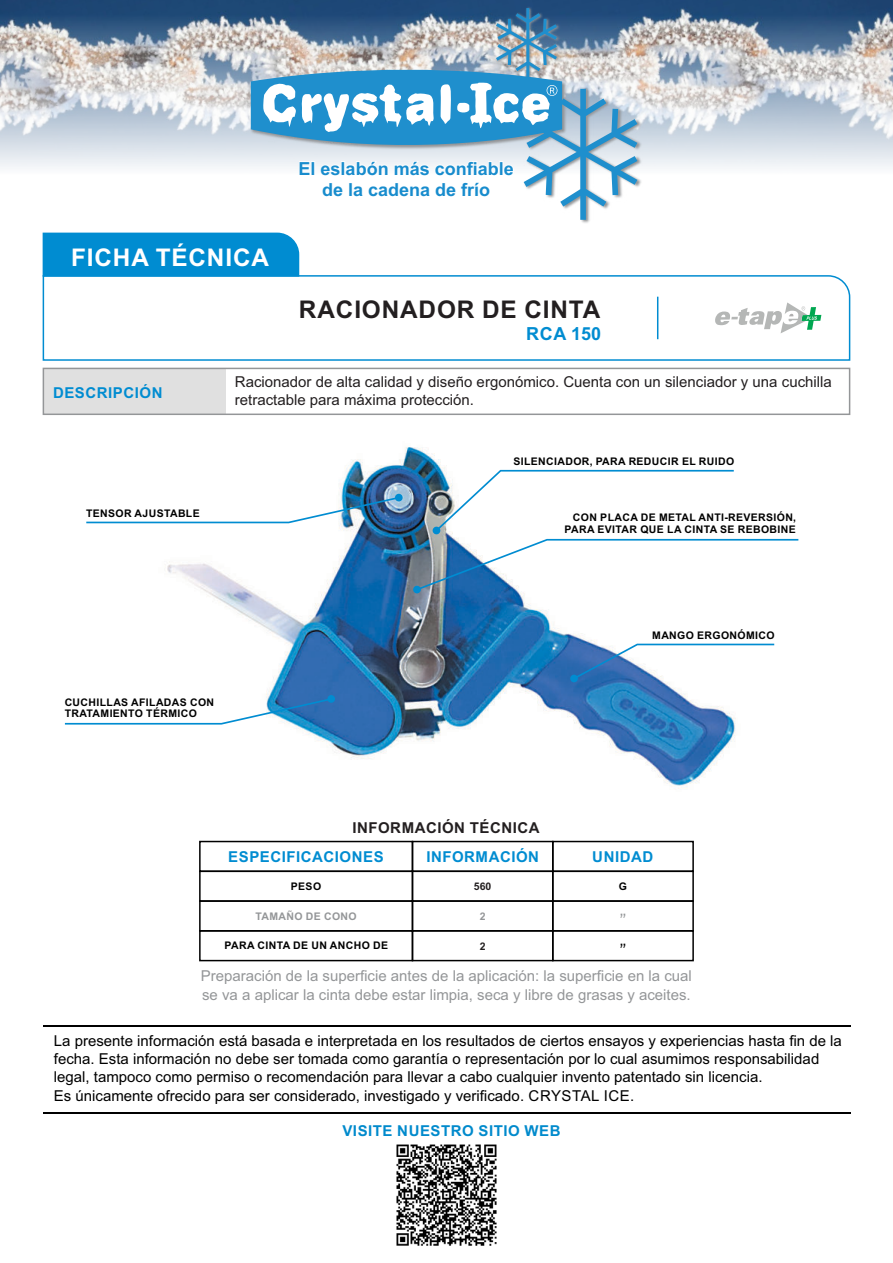
<style>
.page{position:relative;width:893px;height:1263px;background:#fff}
.page>*{position:absolute;margin:0;border:0;box-sizing:border-box;transform-origin:0 0}
.t1{font:700 24.3px "Arial";letter-spacing:.035em;color:#231f20}
.t2{font:700 24.3px "Arial";letter-spacing:.035em;color:#fff}
.t3{font:700 18px/21.1px "Arial";color:#188ccd;text-align:center}
.t4{font:700 18px "Arial";letter-spacing:.02em;color:#008cd1}
.t5{font:16.5px "News Gothic BT";color:#949698}
.t6{font:16.5px "News Gothic BT";color:#000}
.t7{font:15px/18.3px "Arial";color:#000}
.t8{font:15px/18.3px "Arial";color:#949698}
.t9{font:15px/18.3px "Arial";color:#231f20}
.t10{font:700 15px "Arial";letter-spacing:.035em;color:#008cd1}
.t11{font:700 15px "Arial";letter-spacing:.035em;color:#008acc}
.t12{font:700 15px "Arial";letter-spacing:.035em;color:#231f20}
.t13{font:700 10.5px/11.7px "Arial";letter-spacing:.035em;color:#000}
.t14{font:700 10.5px "Arial";letter-spacing:.035em;color:#949698}
.t15{font:700 10.5px "Arial";color:#231f20}
</style>
<div class="page">
<img style="left:396px;top:1144px;width:101px;height:101px">
<hr style="left:43px;top:1112px;width:807px;height:1px;background:#000">
<div style="left:43px;top:368px;width:183px;height:46px;background:#e0e0e0"></div>
<div style="left:43px;top:368px;width:807px;height:47px;border:2px solid #949698"></div>
<svg style="left:42px;top:275px;width:809px;height:86px"></svg>
<div style="left:42px;top:232px;width:258px;height:45px;background:#008cd1"></div>
<hr style="left:43px;top:1025px;width:807px;height:1px;background:#000">
<div style="left:199px;top:841px;width:214px;height:31px;border:2px solid #000"></div>
<div style="left:412px;top:841px;width:142px;height:31px;border:2px solid #000"></div>
<div style="left:552px;top:841px;width:142px;height:31px;border:2px solid #000"></div>
<div style="left:199px;top:870px;width:214px;height:32px;border:2px solid #000"></div>
<div style="left:412px;top:870px;width:142px;height:32px;border:2px solid #000"></div>
<div style="left:552px;top:870px;width:142px;height:32px;border:2px solid #000"></div>
<div style="left:199px;top:900px;width:214px;height:31px;border:2px solid #000"></div>
<div style="left:412px;top:900px;width:142px;height:31px;border:2px solid #000"></div>
<div style="left:552px;top:900px;width:142px;height:31px;border:2px solid #000"></div>
<div style="left:199px;top:930px;width:214px;height:31px;border:2px solid #000"></div>
<div style="left:412px;top:930px;width:142px;height:31px;border:2px solid #000"></div>
<div style="left:552px;top:930px;width:142px;height:31px;border:2px solid #000"></div>
<img style="left:159px;top:447px;width:581px;height:342px">
<div style="left:395px;top:494px;width:8px;height:7px;background:#008cd1;border-radius:50%"></div>
<svg style="left:86px;top:497px;width:313px;height:26px"></svg>
<div style="left:327px;top:695px;width:8px;height:8px;background:#008cd1;border-radius:50%"></div>
<svg style="left:65px;top:698px;width:267px;height:27px"></svg>
<svg style="left:436px;top:470px;width:298px;height:61px"></svg>
<div style="left:433px;top:527px;width:7px;height:7px;background:#008cd1;border-radius:50%"></div>
<svg style="left:417px;top:539px;width:381px;height:51px"></svg>
<div style="left:413px;top:586px;width:8px;height:7px;background:#008cd1;border-radius:50%"></div>
<div style="left:570px;top:675px;width:8px;height:7px;background:#008cd1;border-radius:50%"></div>
<svg style="left:574px;top:644px;width:200px;height:35px"></svg>
<img style="left:0;top:0;width:893px;height:167px">
<img style="left:495px;top:6px;width:65px;height:2px">
<img style="left:581px;top:88px;width:61px;height:135px">
<svg style="left:251px;top:8px;width:386px;height:212px"></svg>
<hr style="left:657px;top:297px;width:1px;height:42px;background:#008cd1">
<svg style="left:715px;top:302px;width:106px;height:31px"></svg>
<h1 class="t2" style="left:71px;top:240px;width:199px">FICHA TÉCNICA</h1>
<p class="t3" style="left:299px;top:158px;width:217px">El eslabón más confiable de la cadena de frío</p>
<h1 class="t1" style="left:299px;top:293px;width:303px">RACIONADOR DE CINTA</h1>
<p class="t4" style="left:526px;top:321px;width:76px">RCA 150</p>
<p class="t10" style="left:53px;top:382px;width:111px">DESCRIPCIÓN</p>
<p class="t9" style="left:235px;top:373px;width:598px">Racionador de alta calidad y diseño ergonómico. Cuenta con un silenciador y una cuchilla retractable para máxima protección.</p>
<p class="t13" style="left:86px;top:507px;width:115px">TENSOR AJUSTABLE</p>
<p class="t13" style="left:65px;top:696px;width:151px">CUCHILLAS AFILADAS CON<br>TRATAMIENTO TÉRMICO</p>
<p class="t13" style="left:513px;top:455px;width:222px">SILENCIADOR, PARA REDUCIR EL RUIDO</p>
<p class="t13" style="left:565px;top:511px;width:233px;text-align:right">CON PLACA DE METAL ANTI-REVERSIÓN,<br>PARA EVITAR QUE LA CINTA SE REBOBINE</p>
<p class="t13" style="left:652px;top:629px;width:124px">MANGO ERGONÓMICO</p>
<p class="t12" style="left:352px;top:817px;width:189px">INFORMACIÓN TÉCNICA</p>
<p class="t10" style="left:228px;top:846px;width:157px">ESPECIFICACIONES</p>
<p class="t13" style="left:291px;top:880px;width:32px">PESO</p>
<p class="t10" style="left:426px;top:846px;width:114px">INFORMACIÓN</p>
<p class="t10" style="left:592px;top:846px;width:62px">UNIDAD</p>
<p class="t13" style="left:619px;top:880px;width:10px">G</p>
<p class="t15" style="left:474px;top:879px;width:19px">560</p>
<p class="t14" style="left:480px;top:909px;width:7px">2</p>
<p class="t14" style="left:255px;top:909px;width:103px">TAMAÑO DE CONO</p>
<p class="t13" style="left:225px;top:940px;width:165px">PARA CINTA DE UN ANCHO DE</p>
<p class="t5" style="left:626px;top:922px;width:8px;rotate:-180deg">“</p>
<p class="t6" style="left:626px;top:952px;width:8px;rotate:-180deg">“</p>
<p class="t15" style="left:480px;top:938px;width:7px">2</p>
<p class="t8" style="left:201px;top:967px;width:493px">Preparación de la superficie antes de la aplicación: la superficie en la cual se va a aplicar la cinta debe estar limpia, seca y libre de grasas y aceites.</p>
<p class="t7" style="left:54px;top:1031px;width:789px">La presente información está basada e interpretada en los resultados de ciertos ensayos y experiencias hasta fin de la fecha. Esta información no debe ser tomada como garantía o representación por lo cual asumimos responsabilidad legal, tampoco como permiso o recomendación para llevar a cabo cualquier invento patentado sin licencia.<br>Es únicamente ofrecido para ser considerado, investigado y verificado. CRYSTAL ICE.</p>
<p class="t11" style="left:342px;top:1120px;width:220px">VISITE NUESTRO SITIO WEB</p>
</div>
